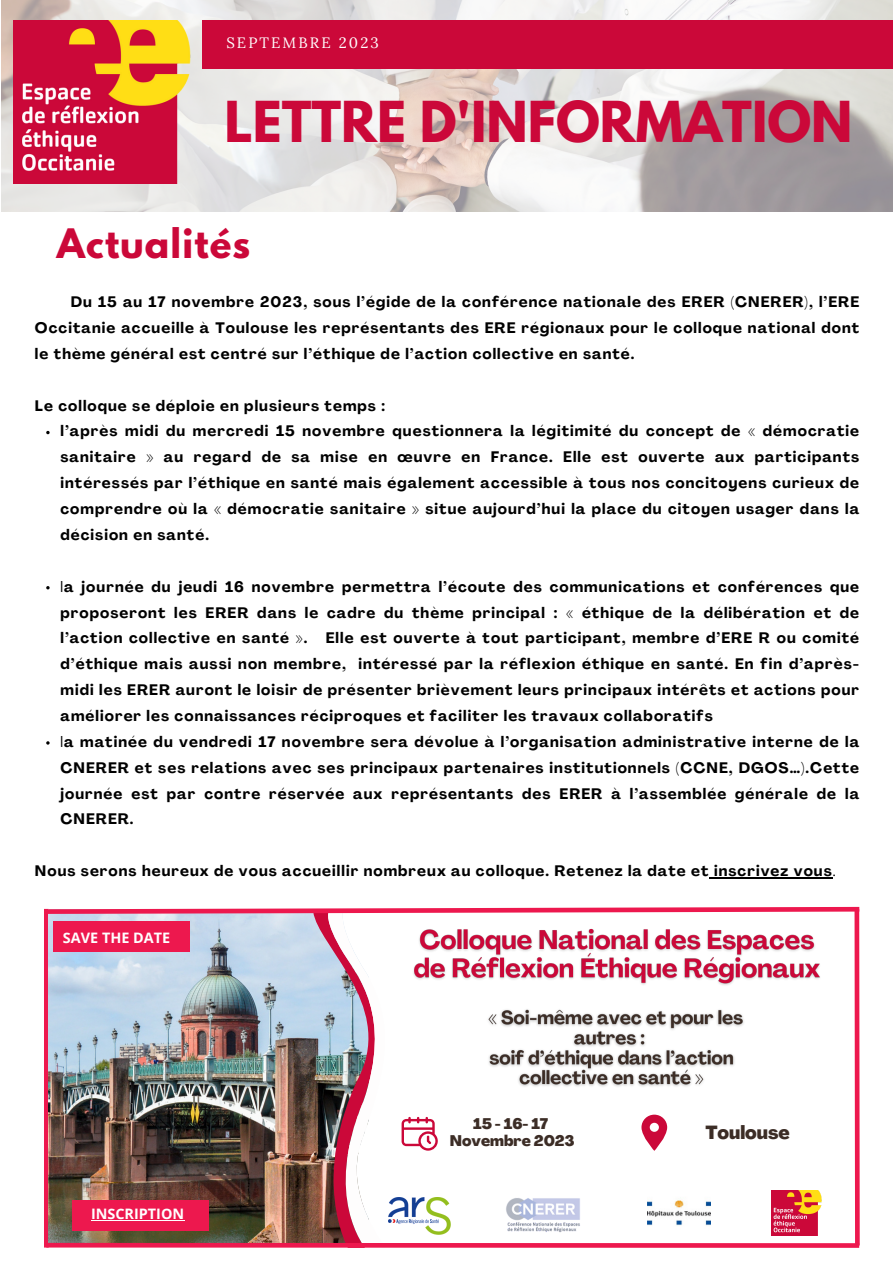
<style>
.page{position:relative;width:893px;height:1264px;background:#fff}
.page>*{position:absolute;margin:0;border:0;box-sizing:border-box;transform-origin:0 0}
.t1{font:700 49.95px "League Spartan";color:#cb0839}
.t2{font:700 36px "League Spartan";letter-spacing:.03em;color:#cb0839}
.t3{font:800 18.6px "Agrandir";color:#3c2d26}
.t4{font:800 15.15px "Agrandir";color:#3c2d26}
.t5{font:700 15px/25.8px "Agrandir";letter-spacing:.07em;color:#000;text-align:justify}
.t6{font:15px "Lora";letter-spacing:.14em;color:#fff}
.t7{font:700 14.4px "Open Sans";color:#fff}
.s1{font-weight:400}
</style>
<div class="page">
<img style="left:1px;top:0;width:891px;height:211px">
<div style="left:202px;top:21px;width:690px;height:47px;background:#cb0839"></div>
<img style="left:13px;top:21px;width:181px;height:163px">
<img style="left:44px;top:906px;width:816px;height:342px">
<img style="left:388px;top:1197px;width:62px;height:37px">
<img style="left:648px;top:1191px;width:63px;height:42px">
<img style="left:474px;top:1004px;width:274px;height:86px">
<img style="left:409px;top:925px;width:416px;height:64px">
<div style="left:54px;top:920px;width:136px;height:31px;background:#ed184e"></div>
<div style="left:73px;top:1200px;width:136px;height:31px;background:#ed184e"></div>
<hr style="left:91px;top:1220px;width:93px;height:1px;background:#fff">
<div style="left:46px;top:1242px;width:813px;height:5px;background:#ed184e"></div>
<svg style="left:46px;top:431px;width:4px;height:3px"></svg>
<svg style="left:46px;top:586px;width:4px;height:3px"></svg>
<svg style="left:46px;top:741px;width:4px;height:3px"></svg>
<hr style="left:709px;top:877px;width:123px;height:1px;background:#000">
<p class="t6" style="left:226px;top:33px;width:154px">SEPTEMBRE 2023</p>
<p class="t1" style="left:224px;top:97px;width:629px">LETTRE D'INFORMATION</p>
<p class="t2" style="left:57px;top:225px;width:195px">Actualités</p>
<p class="t5" style="left:35px;top:290px;width:825px;text-indent:36px">Du 15 au 17 novembre 2023, sous l’égide de la conférence nationale des ERER (CNERER), l’ERE Occitanie accueille à Toulouse les représentants des ERE régionaux pour le colloque national dont le thème général est centré sur l’éthique de l’action collective en santé.</p>
<p class="t5" style="left:35px;top:394px;width:351px">Le colloque se déploie en plusieurs temps :</p>
<p class="t5" style="left:60px;top:420px;width:800px">l’après midi du mercredi 15 novembre questionnera la légitimité du concept de « démocratie sanitaire » au regard de sa mise en œuvre en France. Elle est ouverte aux participants intéressés par l’éthique en santé mais également accessible à tous nos concitoyens curieux de comprendre où la « démocratie sanitaire » situe aujourd’hui la place du citoyen usager dans la décision en santé.</p>
<p class="t5" style="left:60px;top:575px;width:800px"><span class="s1">l</span>a journée du jeudi 16 novembre permettra l’écoute des communications et conférences que proposeront les ERER dans le cadre du thème principal : « éthique de la délibération et de l’action collective en santé ». Elle est ouverte à tout participant, membre d’ERE R ou comité d’éthique mais aussi non membre, intéressé par la réflexion éthique en santé. En fin d’après&shy;midi les ERER auront le loisir de présenter brièvement leurs principaux intérêts et actions pour améliorer les connaissances réciproques et faciliter les travaux collaboratifs</p>
<p class="t5" style="left:60px;top:730px;width:800px"><span class="s1">l</span>a matinée du vendredi 17 novembre sera dévolue à l’organisation administrative interne de la CNERER et ses relations avec ses principaux partenaires institutionnels (CCNE, DGOS…).Cette journée est par contre réservée aux représentants des ERER à l’assemblée générale de la CNERER.</p>
<p class="t5" style="left:35px;top:859px;width:802px">Nous serons heureux de vous accueillir nombreux au colloque. Retenez la date et inscrivez vous<span class="s1">.</span></p>
<p class="t7" style="left:63px;top:927px;width:109px">SAVE THE DATE</p>
<p class="t7" style="left:91px;top:1203px;width:95px">INSCRIPTION</p>
<p class="t4" style="left:473px;top:1118px;width:77px">15 - 16- 17</p>
<p class="t4" style="left:450px;top:1134px;width:126px">Novembre 2023</p>
<p class="t3" style="left:705px;top:1124px;width:86px">Toulouse</p>
</div>
